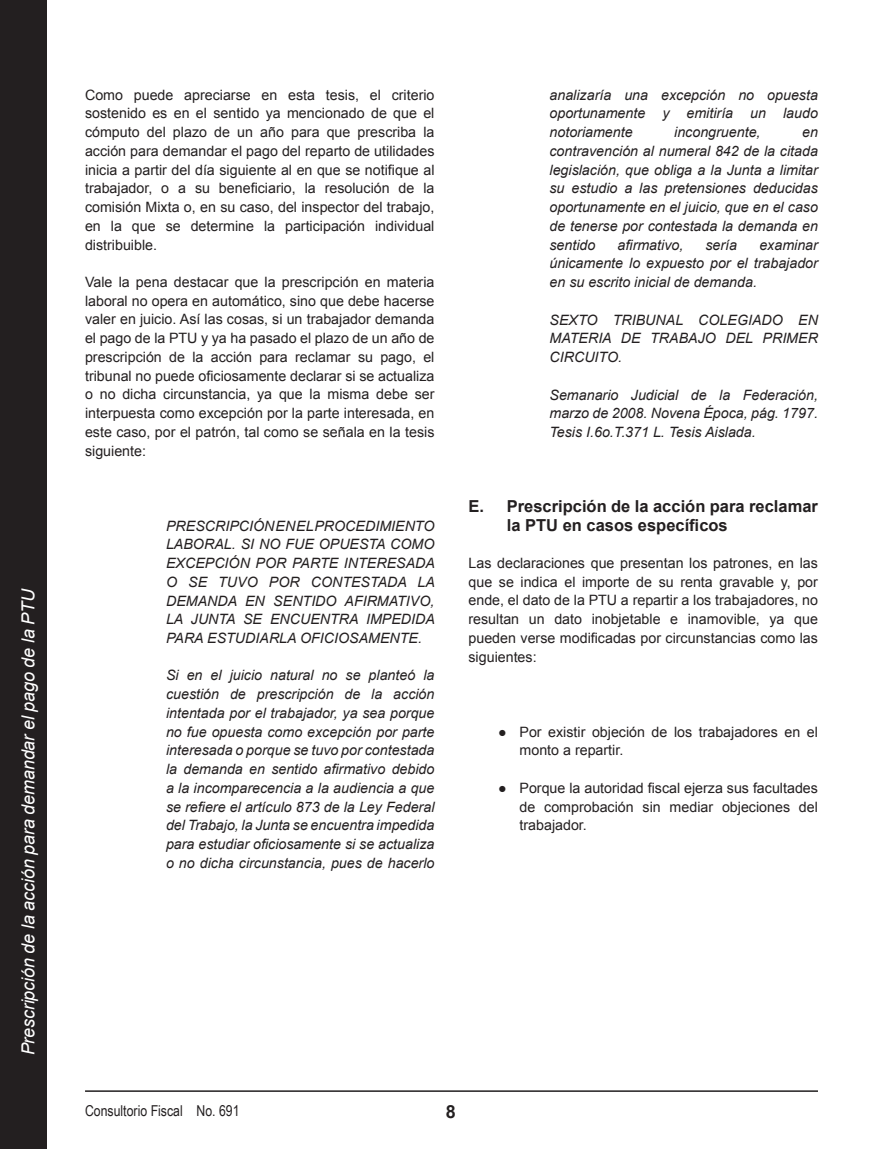
<style>
.page{position:relative;width:893px;height:1149px;background:#fff}
.page>*{position:absolute;margin:0;border:0;box-sizing:border-box;transform-origin:0 0}
.t1{font:italic 18px "Arial";letter-spacing:-.01em;color:#fff}
.t2{font:700 18px "Arial";color:#231f20}
.t3{font:700 16.5px/18.8px "Arial";color:#231f20}
.t4{font:15px "Arial Narrow";color:#231f20}
.t5{font:14.25px/18.8px "Arial";color:#231f20;text-align:justify}
.t6{font:italic 14.25px/18.8px "Arial";color:#231f20;text-align:justify}
</style>
<div class="page">
<div style="left:0;top:0;width:47px;height:1148px;background:#231f20"></div>
<hr style="left:85px;top:1089px;width:733px;height:2px;background:#231f20">
<p class="t1" style="left:16px;top:1054px;width:468px;rotate:-90deg">Prescripción de la acción para demandar el pago de la PTU</p>
<p class="t5" style="left:85px;top:85px;width:351px">Como puede apreciarse en esta tesis, el criterio sostenido es en el sentido ya mencionado de que el cómputo del plazo de un año para que prescriba la acción para demandar el pago del reparto de utilidades inicia a partir del día siguiente al en que se notifique al trabajador, o a su beneficiario, la resolución de la comisión Mixta o, en su caso, del inspector del trabajo, en la que se determine la participación individual distribuible.</p>
<p class="t5" style="left:85px;top:273px;width:351px">Vale la pena destacar que la prescripción en materia laboral no opera en automático, sino que debe hacerse valer en juicio. Así las cosas, si un trabajador demanda el pago de la PTU y ya ha pasado el plazo de un año de prescripción de la acción para reclamar su pago, el tribunal no puede oficiosamente declarar si se actualiza o no dicha circunstancia, ya que la misma debe ser interpuesta como excepción por la parte interesada, en este caso, por el patrón, tal como se señala en la tesis siguiente:</p>
<p class="t6" style="left:166px;top:516px;width:270px">PRESCRIPCIÓN EN EL PROCEDIMIENTO LABORAL. SI NO FUE OPUESTA COMO EXCEPCIÓN POR PARTE INTERESADA O SE TUVO POR CONTESTADA LA DEMANDA EN SENTIDO AFIRMATIVO, LA JUNTA SE ENCUENTRA IMPEDIDA PARA ESTUDIARLA OFICIOSAMENTE.</p>
<p class="t6" style="left:166px;top:666px;width:270px">Si en el juicio natural no se planteó la cuestión de prescripción de la acción intentada por el trabajador, ya sea porque no fue opuesta como excepción por parte interesada o porque se tuvo por contestada la demanda en sentido afirmativo debido a la incomparecencia a la audiencia a que se refiere el artículo 873 de la Ley Federal del Trabajo, la Junta se encuentra impedida para estudiar oficiosamente si se actualiza o no dicha circunstancia, pues de hacerlo</p>
<p class="t6" style="left:549px;top:85px;width:270px">analizaría una excepción no opuesta oportunamente y emitiría un laudo notoriamente</p>
<p class="t6" style="left:674px;top:123px;width:88px">incongruente,</p>
<p class="t6" style="left:549px;top:123px;width:270px;text-indent:253px">en contravención al numeral 842 de la citada legislación, que obliga a la Junta a limitar su estudio a las pretensiones deducidas oportunamente en el juicio, que en el caso de tenerse por contestada la demanda en sentido</p>
<p class="t6" style="left:618px;top:235px;width:67px">afirmativo,</p>
<p class="t6" style="left:705px;top:235px;width:33px">sería</p>
<p class="t6" style="left:549px;top:235px;width:270px;text-indent:210px">examinar únicamente lo expuesto por el trabajador en su escrito inicial de demanda.</p>
<p class="t6" style="left:549px;top:310px;width:270px">SEXTO TRIBUNAL COLEGIADO EN MATERIA DE TRABAJO DEL PRIMER CIRCUITO.</p>
<p class="t6" style="left:549px;top:385px;width:270px">Semanario Judicial de la Federación, marzo de 2008. Novena Época, pág. 1797.<br>Tesis I.6o.T.371 L. Tesis Aislada.</p>
<p class="t3" style="left:507px;top:497px;width:313px;text-indent:-38px">E. Prescripción de la acción para reclamar la PTU en casos específicos</p>
<p class="t5" style="left:468px;top:553px;width:351px">Las declaraciones que presentan los patrones, en las que se indica el importe de su renta gravable y, por ende, el dato de la PTU a repartir a los trabajadores, no resultan un dato inobjetable e inamovible, ya que pueden verse modificadas por circunstancias como las siguientes:</p>
<p class="t5" style="left:520px;top:722px;width:300px;text-indent:-21px">● Por existir objeción de los trabajadores en el monto a repartir.</p>
<p class="t5" style="left:520px;top:778px;width:300px;text-indent:-21px">● Porque la autoridad fiscal ejerza sus facultades de comprobación sin mediar objeciones del trabajador.</p>
<p class="t4" style="left:85px;top:1099px;width:156px">Consultorio Fiscal No. 691</p>
<p class="t2" style="left:446px;top:1099px;width:12px">8</p>
</div>
